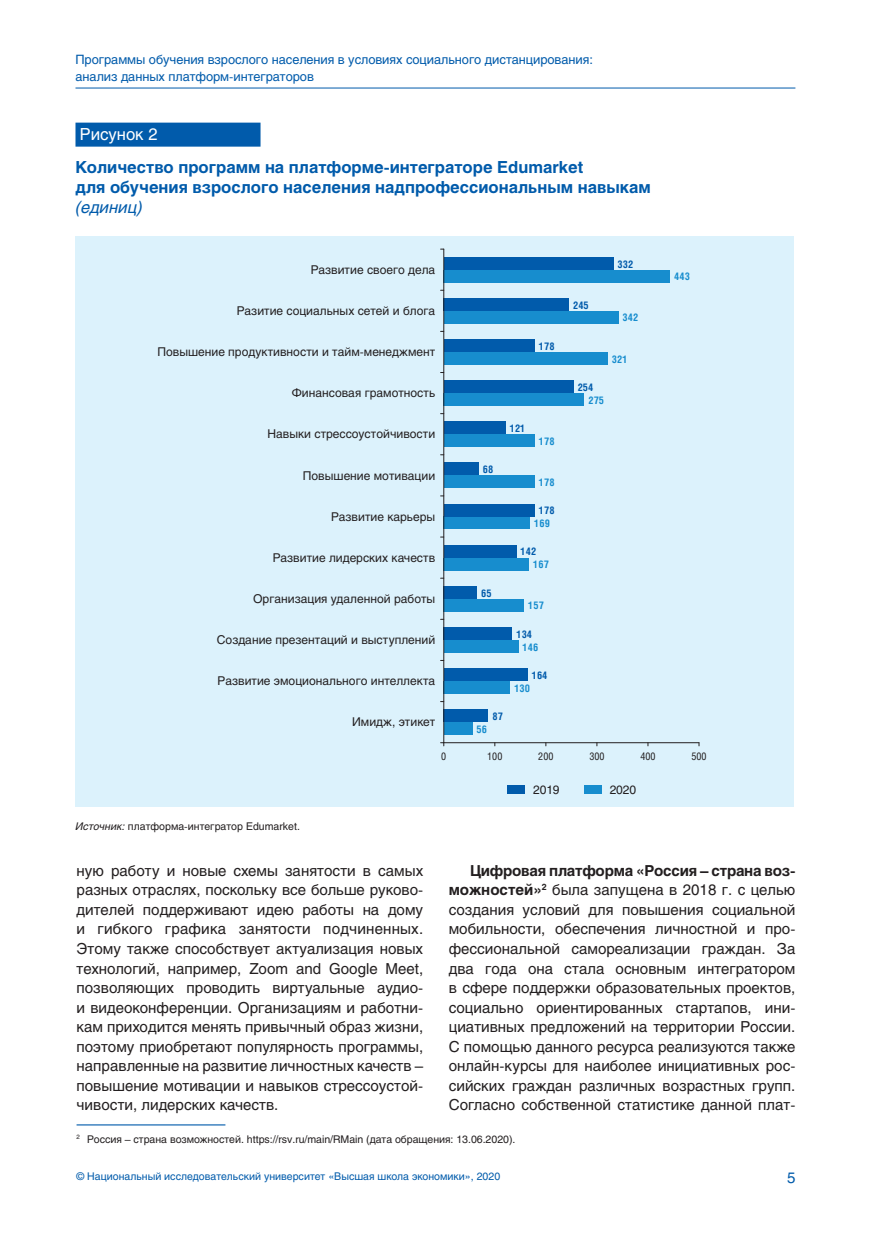
<style>
.page{position:relative;width:872px;height:1234px;background:#fff}
.page>*{position:absolute;margin:0;border:0;box-sizing:border-box;transform-origin:0 0}
.t1{font:700 16.5px/20.2px "Helios";color:#015bab}
.t2{font:16.5px "Helios";color:#fff}
.t3{font:italic 16.5px "Helios";color:#015bab}
.t4{font:15px/19.5px "Helios";color:#231f20;text-align:justify}
.t5{font:15px "Helios";color:#015bab}
.t6{font:12.75px/16.5px "Helios";letter-spacing:-.005em;color:#015bab}
.t7{font:12px "Helios";color:#231f20}
.t8{font:10.5px "Helios";letter-spacing:-.005em;color:#231f20}
.t9{font:10.5px "Helios";color:#015bab}
.t10{font:700 10.5px "Helios Cond";color:#178dce}
.t11{font:700 10.5px "Helios Cond";color:#015bab}
.t12{font:10.5px "Helios Cond";color:#231f20}
.s1{font-style:italic}
.s2{font-weight:700}
</style>
<div class="page">
<hr style="left:75px;top:88px;width:720px;height:1px;background:#015bab">
<div style="left:75px;top:123px;width:185px;height:24px;background:#015bab"></div>
<div style="left:75px;top:236px;width:719px;height:570px;background:#dcf2fc"></div>
<div style="left:444px;top:722px;width:28px;height:12px;background:#178dce"></div>
<div style="left:444px;top:709px;width:44px;height:13px;background:#015bab"></div>
<div style="left:444px;top:681px;width:66px;height:12px;background:#178dce"></div>
<div style="left:444px;top:668px;width:83px;height:13px;background:#015bab"></div>
<div style="left:444px;top:639px;width:74px;height:13px;background:#178dce"></div>
<div style="left:444px;top:627px;width:68px;height:12px;background:#015bab"></div>
<div style="left:444px;top:598px;width:80px;height:13px;background:#178dce"></div>
<div style="left:444px;top:586px;width:33px;height:12px;background:#015bab"></div>
<div style="left:444px;top:557px;width:85px;height:13px;background:#178dce"></div>
<div style="left:444px;top:544px;width:72px;height:13px;background:#015bab"></div>
<div style="left:444px;top:516px;width:86px;height:13px;background:#178dce"></div>
<div style="left:444px;top:503px;width:90px;height:13px;background:#015bab"></div>
<div style="left:444px;top:475px;width:90px;height:13px;background:#178dce"></div>
<div style="left:444px;top:462px;width:34px;height:13px;background:#015bab"></div>
<div style="left:444px;top:434px;width:90px;height:13px;background:#178dce"></div>
<div style="left:444px;top:421px;width:61px;height:13px;background:#015bab"></div>
<div style="left:444px;top:393px;width:140px;height:13px;background:#178dce"></div>
<div style="left:444px;top:380px;width:129px;height:13px;background:#015bab"></div>
<div style="left:444px;top:352px;width:163px;height:12px;background:#178dce"></div>
<div style="left:444px;top:339px;width:90px;height:13px;background:#015bab"></div>
<div style="left:444px;top:311px;width:174px;height:12px;background:#178dce"></div>
<div style="left:444px;top:298px;width:125px;height:13px;background:#015bab"></div>
<div style="left:444px;top:269px;width:226px;height:13px;background:#178dce"></div>
<div style="left:444px;top:257px;width:169px;height:12px;background:#015bab"></div>
<hr style="left:443px;top:249px;width:1px;height:493px;background:#231f20">
<hr style="left:444px;top:742px;width:255px;height:1px;background:#231f20">
<div style="left:584px;top:785px;width:17px;height:8px;background:#178dce"></div>
<div style="left:507px;top:785px;width:17px;height:8px;background:#015bab"></div>
<hr style="left:77px;top:1124px;width:148px;height:1px;background:#015bab">
<p class="t6" style="left:75px;top:51px;width:519px">Программы обучения взрослого населения в условиях социального дистанцирования: анализ данных платформ-интеграторов</p>
<p class="t2" style="left:80px;top:123px;width:79px">Рисунок 2</p>
<p class="t1" style="left:75px;top:156px;width:577px">Количество программ на платформе-интеграторе Edumarket<br>для обучения взрослого населения надпрофессиональным навыкам</p>
<p class="t3" style="left:75px;top:197px;width:69px">(единиц)</p>
<p class="t7" style="left:311px;top:262px;width:126px">Развитие своего дела</p>
<p class="t11" style="left:617px;top:256px;width:17px">332</p>
<p class="t7" style="left:237px;top:303px;width:200px">Разитие социальных сетей и блога</p>
<p class="t11" style="left:573px;top:298px;width:17px">245</p>
<p class="t10" style="left:622px;top:310px;width:17px">342</p>
<p class="t7" style="left:157px;top:344px;width:279px">Повышение продуктивности и тайм-менеджмент</p>
<p class="t11" style="left:539px;top:339px;width:17px">178</p>
<p class="t10" style="left:612px;top:351px;width:17px">321</p>
<p class="t7" style="left:292px;top:385px;width:145px">Финансовая грамотность</p>
<p class="t11" style="left:577px;top:380px;width:17px">254</p>
<p class="t10" style="left:588px;top:393px;width:17px">275</p>
<p class="t7" style="left:267px;top:426px;width:169px">Навыки стрессоустойчивости</p>
<p class="t11" style="left:510px;top:421px;width:17px">121</p>
<p class="t10" style="left:539px;top:434px;width:17px">178</p>
<p class="t7" style="left:303px;top:467px;width:134px">Повышение мотивации</p>
<p class="t11" style="left:483px;top:462px;width:12px">68</p>
<p class="t10" style="left:539px;top:475px;width:17px">178</p>
<p class="t7" style="left:331px;top:508px;width:106px">Развитие карьеры</p>
<p class="t11" style="left:539px;top:503px;width:17px">178</p>
<p class="t10" style="left:534px;top:516px;width:17px">169</p>
<p class="t7" style="left:273px;top:550px;width:164px">Развитие лидерских качеств</p>
<p class="t11" style="left:520px;top:544px;width:17px">142</p>
<p class="t10" style="left:533px;top:557px;width:17px">167</p>
<p class="t7" style="left:253px;top:591px;width:184px">Организация удаленной работы</p>
<p class="t11" style="left:481px;top:585px;width:12px">65</p>
<p class="t10" style="left:528px;top:598px;width:17px">157</p>
<p class="t7" style="left:217px;top:632px;width:220px">Создание презентаций и выступлений</p>
<p class="t11" style="left:516px;top:626px;width:17px">134</p>
<p class="t10" style="left:522px;top:639px;width:17px">146</p>
<p class="t7" style="left:218px;top:673px;width:219px">Развитие эмоционального интеллекта</p>
<p class="t11" style="left:532px;top:667px;width:17px">164</p>
<p class="t10" style="left:514px;top:680px;width:17px">130</p>
<p class="t7" style="left:352px;top:714px;width:85px">Имидж, этикет</p>
<p class="t11" style="left:492px;top:709px;width:12px">87</p>
<p class="t10" style="left:476px;top:721px;width:12px">56</p>
<p class="t10" style="left:674px;top:269px;width:17px">443</p>
<p class="t12" style="left:441px;top:749px;width:7px">0</p>
<p class="t12" style="left:487px;top:749px;width:17px">100</p>
<p class="t12" style="left:538px;top:749px;width:17px">200</p>
<p class="t12" style="left:589px;top:749px;width:17px">300</p>
<p class="t12" style="left:640px;top:749px;width:17px">400</p>
<p class="t12" style="left:691px;top:749px;width:17px">500</p>
<p class="t8" style="left:75px;top:819px;width:226px"><span class="s1">Источник:</span> платформа-интегратор Edumarket.</p>
<p class="t7" style="left:533px;top:781px;width:28px">2019</p>
<p class="t7" style="left:609px;top:781px;width:28px">2020</p>
<p class="t4" style="left:77px;top:860px;width:348px">ную работу и новые схемы занятости в самых разных отраслях, поскольку все больше руково&shy;дителей поддерживают идею работы на дому и гибкого графика занятости подчиненных.<br>Этому также способствует актуализация новых технологий, например, Zoom and Google Meet, позволяющих проводить виртуальные аудио&shy;и видеоконференции. Организациям и работни&shy;кам приходится менять привычный образ жизни, поэтому приобретают популярность программы, направленные на развитие личностных качеств – повышение мотивации и навыков стрессоустой&shy;чивости, лидерских качеств.</p>
<p class="t4" style="left:449px;top:860px;width:348px;text-indent:21px"><span class="s2">Цифровая платформа «Россия – страна воз&shy;можностей»</span><sup>2</sup> была запущена в 2018 г. с целью создания условий для повышения социальной мобильности, обеспечения личностной и про&shy;фессиональной самореализации граждан. За два года она стала основным интегратором в сфере поддержки образовательных проектов, социально ориентированных стартапов, ини&shy;циативных предложений на территории России.<br>С помощью данного ресурса реализуются также онлайн-курсы для наиболее инициативных рос&shy;сийских граждан различных возрастных групп.<br>Согласно собственной статистике данной плат-</p>
<p class="t8" style="left:77px;top:1131px;width:440px"><sup>2</sup> Россия – страна возможностей. https://rsv.ru/main/RMain (дата обращения: 13.06.2020).</p>
<p class="t9" style="left:77px;top:1168px;width:425px">© Национальный исследовательский университет «Высшая школа экономики», 2020</p>
<p class="t5" style="left:787px;top:1167px;width:10px">5</p>
</div>
